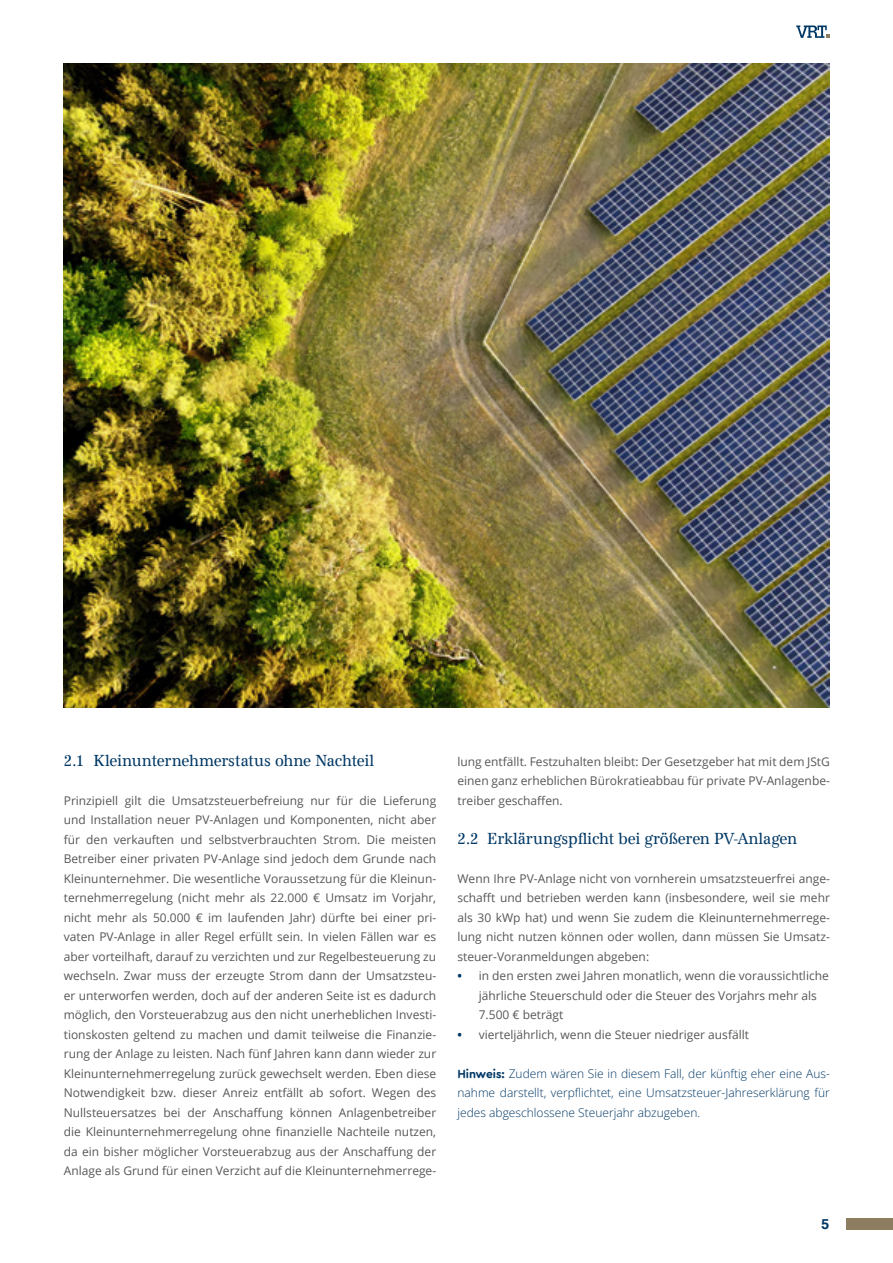
<style>
.page{position:relative;width:893px;height:1263px;background:#fff}
.page>*{position:absolute;margin:0;border:0;box-sizing:border-box;transform-origin:0 0}
.t1{font:16.5px "Antiqua Sys Nr";letter-spacing:-.01em;color:#003865}
.t2{font:700 15px "Sans Pro";color:#003865}
.t3{font:12px/19.5px "Open Sans";color:#575756;text-align:justify}
.t4{font:300 12px/19.5px "Open Sans";color:#003865;text-align:justify}
.s1{font-weight:700;color:#003865}
.s2{font-family:"Cera Round Pro";font-weight:700}
</style>
<div class="page">
<div style="left:846px;top:1219px;width:47px;height:11px;background:#8e7e61"></div>
<svg style="left:796px;top:26px;width:33px;height:12px"></svg>
<img style="left:63px;top:64px;width:766px;height:643px">
<h1 class="t1" style="left:64px;top:751px;width:312px">2.1 Kleinunternehmerstatus ohne Nachteil</h1>
<p class="t3" style="left:64px;top:790px;width:374px">Prinzipiell gilt die Umsatzsteuerbefreiung nur für die Lieferung und Installation neuer PV-Anlagen und Komponenten, nicht aber für den verkauften und selbstverbrauchten Strom. Die meisten Betreiber einer privaten PV-Anlage sind jedoch dem Grunde nach Kleinunternehmer. Die wesentliche Voraussetzung für die Kleinun&shy;ternehmerregelung (nicht mehr als 22.000 € Umsatz im Vorjahr, nicht mehr als 50.000 € im laufenden Jahr) dürfte bei einer pri&shy;vaten PV-Anlage in aller Regel erfüllt sein. In vielen Fällen war es aber vorteilhaft, darauf zu verzichten und zur Regelbesteuerung zu wechseln. Zwar muss der erzeugte Strom dann der Umsatzsteu&shy;er unterworfen werden, doch auf der anderen Seite ist es dadurch möglich, den Vorsteuerabzug aus den nicht unerheblichen Investi&shy;tionskosten geltend zu machen und damit teilweise die Finanzie&shy;rung der Anlage zu leisten. Nach fünf Jahren kann dann wieder zur Kleinunternehmerregelung zurück gewechselt werden. Eben diese Notwendigkeit bzw. dieser Anreiz entfällt ab sofort. Wegen des Nullsteuersatzes bei der Anschaffung können Anlagenbetreiber die Kleinunternehmerregelung ohne finanzielle Nachteile nutzen, da ein bisher möglicher Vorsteuerabzug aus der Anschaffung der Anlage als Grund für einen Verzicht auf die Kleinunternehmerrege-</p>
<p class="t3" style="left:457px;top:751px;width:374px">lung entfällt. Festzuhalten bleibt: Der Gesetzgeber hat mit dem JStG einen ganz erheblichen Bürokratieabbau für private PV-Anlagenbe&shy;treiber geschaffen.</p>
<h1 class="t1" style="left:457px;top:829px;width:341px">2.2 Erklärungspflicht bei größeren PV-Anlagen</h1>
<p class="t3" style="left:457px;top:868px;width:374px">Wenn Ihre PV-Anlage nicht von vornherein umsatzsteuerfrei ange&shy;schafft und betrieben werden kann (insbesondere, weil sie mehr als 30 kWp hat) und wenn Sie zudem die Kleinunternehmerrege&shy;lung nicht nutzen können oder wollen, dann müssen Sie Umsatz&shy;steuer-Voranmeldungen abgeben:</p>
<p class="t3" style="left:479px;top:966px;width:352px;text-align:left;text-indent:-21px"><span class="s1">•</span> in den ersten zwei Jahren monatlich, wenn die voraussichtliche jährliche Steuerschuld oder die Steuer des Vorjahrs mehr als<br>7.500 € beträgt</p>
<p class="t3" style="left:457px;top:1024px;width:293px"><span class="s1">•</span> vierteljährlich, wenn die Steuer niedriger ausfällt</p>
<p class="t4" style="left:457px;top:1063px;width:374px"><span class="s2">Hinweis:</span> Zudem wären Sie in diesem Fall, der künftig eher eine Aus&shy;nahme darstellt, verpflichtet, eine Umsatzsteuer-Jahreserklärung für jedes abgeschlossene Steuerjahr abzugeben.</p>
<p class="t2" style="left:821px;top:1215px;width:10px">5</p>
</div>
